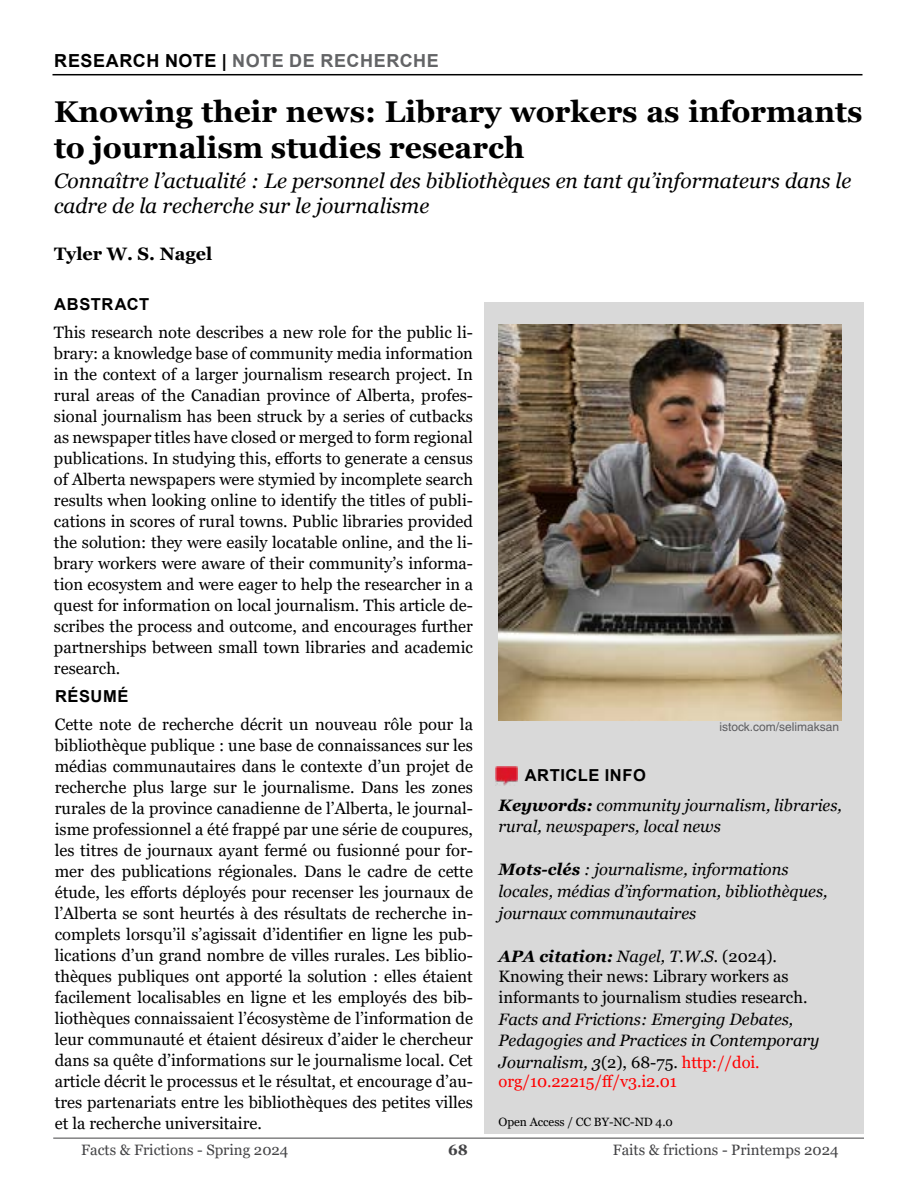
<style>
.page{position:relative;width:918px;height:1188px;background:#fff}
.page>*{position:absolute;margin:0;border:0;box-sizing:border-box;transform-origin:0 0}
.t1{font:700 30px/36px "Georgia";color:#000}
.t2{font:italic 21px/25.2px "Georgia";color:#000}
.t3{font:700 18px "Arial";letter-spacing:.03em;color:#636466}
.t4{font:700 18px "Georgia";color:#000}
.t5{font:16.5px/21px "Georgia";color:#000;text-align:justify}
.t6{font:italic 16.5px/21.6px "Georgia";color:#000}
.t7{font:700 16.5px "Arial";letter-spacing:.035em;color:#000}
.t8{font:16.5px "Georgia";letter-spacing:-.005em;color:#f00}
.t9{font:15px "Georgia";color:#434345}
.t10{font:700 15px "Georgia";color:#434345}
.t11{font:12px "Georgia";letter-spacing:-.005em;color:#000}
.t12{font:12px "Helvetica";color:#5d5d60}
.s1{color:#000}
.s2{font-weight:700}
.s3{font-weight:700;font-style:italic}
.s4{font-style:italic}
.s5{font-style:normal}
.s6{font-style:normal;color:#f00}
</style>
<div class="page">
<div style="left:485px;top:302px;width:379px;height:832px;background:#d9d9d9"></div>
<hr style="left:52px;top:74px;width:810px;height:1px;background:#000">
<img style="left:499px;top:324px;width:343px;height:397px">
<img style="left:495px;top:767px;width:23px;height:19px">
<hr style="left:53px;top:1138px;width:811px;height:1px;background:#434345">
<p class="t3" style="left:54px;top:48px;width:386px"><span class="s1">RESEARCH NOTE |</span> NOTE DE RECHERCHE</p>
<h1 class="t1" style="left:54px;top:93px;width:810px">Knowing their news: Library workers as informants to journalism studies research</h1>
<p class="t2" style="left:54px;top:168px;width:799px">Connaître l’actualité : Le personnel des bibliothèques en tant qu’informateurs dans le cadre de la recherche sur le journalisme</p>
<p class="t4" style="left:54px;top:242px;width:160px">Tyler W. S. Nagel</p>
<p class="t7" style="left:54px;top:292px;width:97px">ABSTRACT</p>
<p class="t5" style="left:54px;top:322px;width:421px">This research note describes a new role for the public li&shy;brary: a knowledge base of community media information in the context of a larger journalism research project. In rural areas of the Canadian province of Alberta, profes&shy;sional journalism has been struck by a series of cutbacks as newspaper titles have closed or merged to form regional publications. In studying this, efforts to generate a census of Alberta newspapers were stymied by incomplete search results when looking online to identify the titles of publi&shy;cations in scores of rural towns. Public libraries provided the solution: they were easily locatable online, and the li&shy;brary workers were aware of their community’s informa&shy;tion ecosystem and were eager to help the researcher in a quest for information on local journalism. This article de&shy;scribes the process and outcome, and encourages further partnerships between small town libraries and academic research.</p>
<p class="t7" style="left:55px;top:684px;width:75px">RÉSUMÉ</p>
<p class="t5" style="left:55px;top:714px;width:420px">Cette note de recherche décrit un nouveau rôle pour la bibliothèque publique : une base de connaissances sur les médias communautaires dans le contexte d’un projet de recherche plus large sur le journalisme. Dans les zones rurales de la province canadienne de l’Alberta, le journal&shy;isme professionnel a été frappé par une série de coupures, les titres de journaux ayant fermé ou fusionné pour for&shy;mer des publications régionales. Dans le cadre de cette étude, les efforts déployés pour recenser les journaux de l’Alberta se sont heurtés à des résultats de recherche in&shy;complets lorsqu’il s’agissait d’identifier en ligne les pub&shy;lications d’un grand nombre de villes rurales. Les biblio&shy;thèques publiques ont apporté la solution : elles étaient facilement localisables en ligne et les employés des bib&shy;liothèques connaissaient l’écosystème de l’information de leur communauté et étaient désireux d’aider le chercheur dans sa quête d’informations sur le journalisme local. Cet article décrit le processus et le résultat, et encourage d’au&shy;tres partenariats entre les bibliothèques des petites villes et la recherche universitaire.</p>
<p class="t7" style="left:525px;top:763px;width:123px">ARTICLE INFO</p>
<p class="t12" style="left:719px;top:720px;width:121px">istock.com/selimaksan</p>
<p class="t6" style="left:499px;top:794px;width:345px"><span class="s2">Keywords:</span> community journalism, libraries, rural, newspapers, local news</p>
<p class="t6" style="left:499px;top:859px;width:331px"><span class="s2">Mots-clés</span> : journalisme, informations locales, médias d’information, bibliothèques, journaux communautaires</p>
<p class="t5" style="left:499px;top:947px;width:292px;line-height:19.8px"><span class="s3">APA citation:</span> <span class="s4">Nagel, T.W.S.</span> (2024).<br>Knowing their news: Library workers as</p>
<p class="t5" style="left:499px;top:987px;width:310px">informants to journalism studies research.</p>
<p class="t6" style="left:499px;top:1008px;width:322px">Facts and Frictions: Emerging Debates,<br>Pedagogies and Practices in Contemporary<br>Journalism, 3<span class="s5">(2), 68-75.</span> <span class="s6">http://doi.</span></p>
<p class="t8" style="left:499px;top:1072px;width:180px">org/10.22215/ff/v3.i2.01</p>
<p class="t11" style="left:499px;top:1115px;width:176px">Open Access / CC BY-NC-ND 4.0</p>
<p class="t9" style="left:81px;top:1141px;width:209px">Facts &amp; Frictions - Spring 2024</p>
<p class="t10" style="left:448px;top:1141px;width:21px">68</p>
<p class="t9" style="left:613px;top:1141px;width:227px">Faits &amp; frictions - Printemps 2024</p>
</div>
